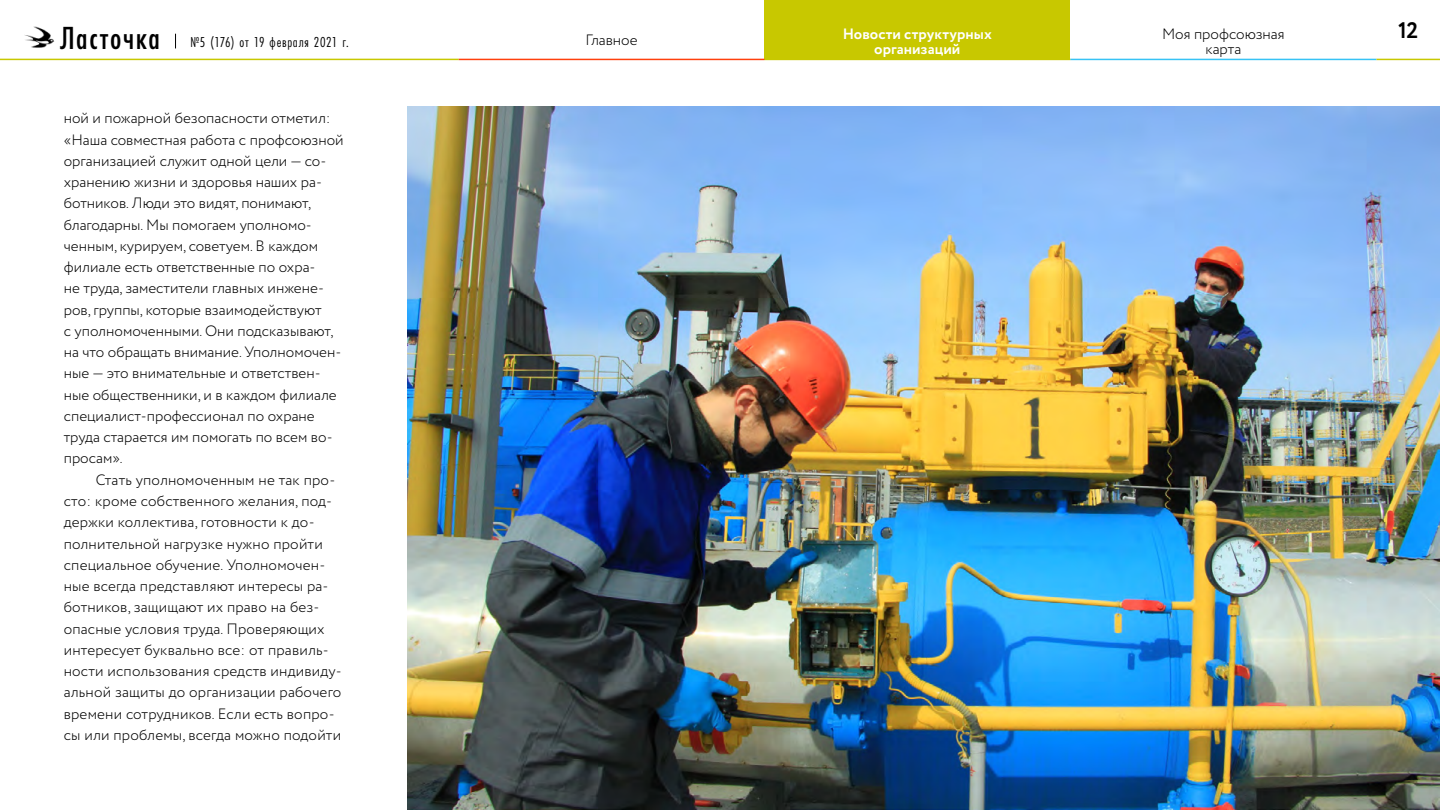
<style>
.page{position:relative;width:1440px;height:810px;background:#fff}
.page>*{position:absolute;margin:0;border:0;box-sizing:border-box;transform-origin:0 0}
.t1{font:700 22.5px "Circe";color:#000}
.t2{font:300 15px/21.2px "Circe";color:#000}
.t3{font:15px "Futura PT Cond";letter-spacing:.045em;color:#000}
.t4{font:700 15px/15px "Circe";color:#fff;text-align:center}
.s1{font-weight:500;font-size:33.22px}
</style>
<div class="page">
<svg style="left:175px;top:34px;width:1px;height:14px"></svg>
<img style="left:25px;top:26px;width:30px;height:22px">
<hr style="left:1070px;top:59px;width:307px;height:1px;background:#37c3f5">
<hr style="left:1377px;top:59px;width:63px;height:1px;background:#c8c800">
<hr style="left:0;top:59px;width:459px;height:1px;background:#c8c800">
<div style="left:765px;top:0;width:305px;height:60px;background:#c8c800"></div>
<hr style="left:459px;top:59px;width:306px;height:1px;background:#ff400d">
<img style="left:408px;top:106px;width:1032px;height:704px">
<p class="t3" style="left:60px;top:33px;width:290px"><span class="s1">Ласточка</span> №5 (176) от 19 февраля 2021 г.</p>
<p class="t2" style="left:1162px;top:23px;width:124px">Моя профсоюзная</p>
<h1 class="t1" style="left:1398px;top:15px;width:22px">12</h1>
<p class="t2" style="left:1206px;top:38px;width:37px">карта</p>
<p class="t4" style="left:843px;top:27px;width:151px">Новости структурных организаций</p>
<p class="t2" style="left:586px;top:29px;width:54px">Главное</p>
<p class="t2" style="left:64px;top:108px;width:281px">ной и пожарной безопасности отметил: «Наша совместная работа с профсоюзной организацией служит одной цели — со‑ хранению жизни и здоровья наших ра‑ ботников. Люди это видят, понимают, благодарны. Мы помогаем уполномо‑ ченным, курируем, советуем. В каждом филиале есть ответственные по охра‑<br>не труда, заместители главных инжене‑ ров, группы, которые взаимодействуют<br>с уполномоченными. Они подсказывают, на что обращать внимание. Уполномочен‑ ные — это внимательные и ответствен‑ ные общественники, и в каждом филиале специалист--профессионал по охране труда старается им помогать по всем во‑ просам».</p>
<p class="t2" style="left:64px;top:469px;width:279px;text-indent:32px">Стать уполномоченным не так про‑ сто: кроме собственного желания, под‑ держки коллектива, готовности к до‑ полнительной нагрузке нужно пройти специальное обучение. Уполномочен‑ ные всегда представляют интересы ра‑ ботников, защищают их право на без‑ опасные условия труда. Проверяющих интересует буквально все: от правиль‑ ности использования средств индивиду‑ альной защиты до организации рабочего времени сотрудников. Если есть вопро‑ сы или проблемы, всегда можно подойти</p>
</div>
